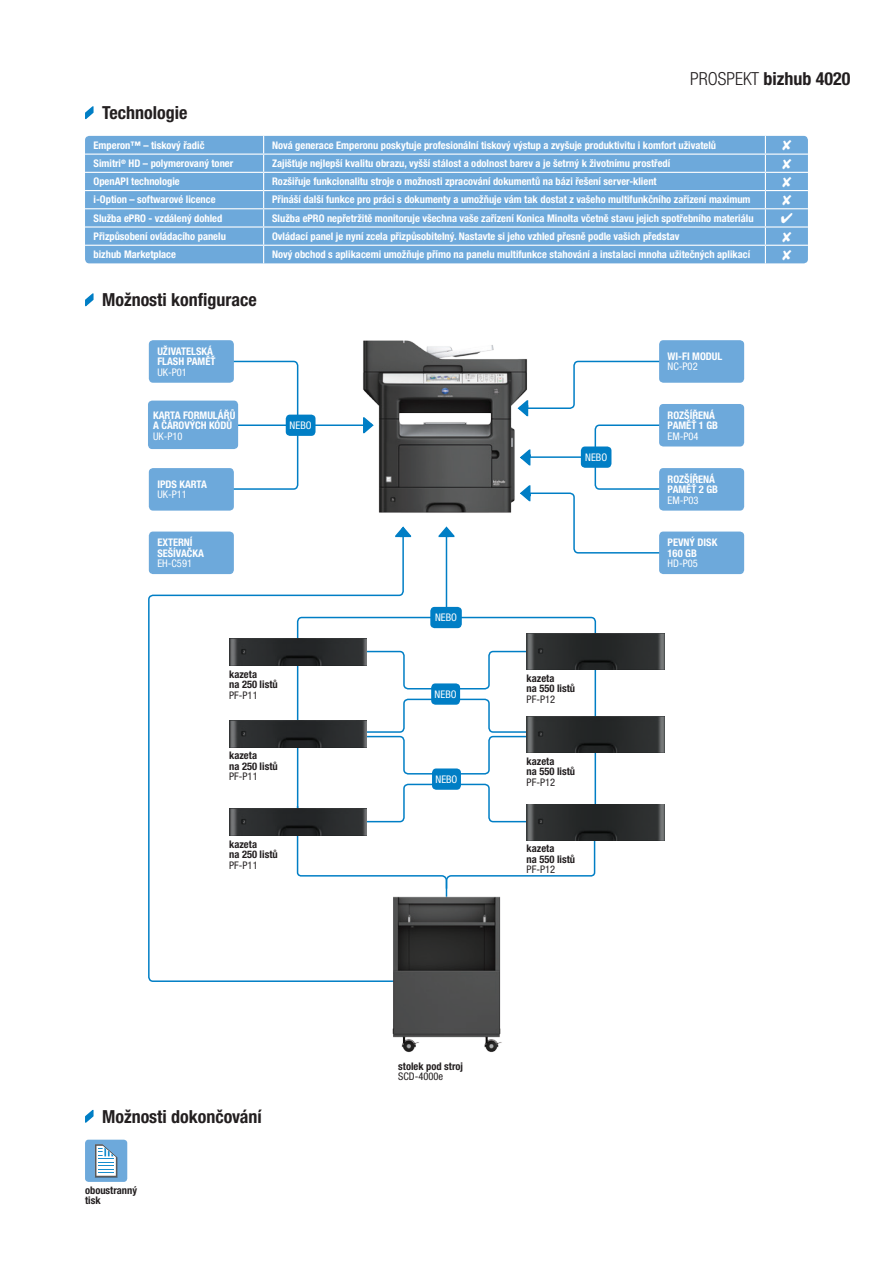
<style>
.page{position:relative;width:893px;height:1263px;background:#fff}
.page>*{position:absolute;margin:0;border:0;box-sizing:border-box;transform-origin:0 0}
.Bro_Inside_SUBHEAD_B{font:700 condensed 18px "Helvetica Neue LTW1 G";color:#231f20}
.Bro_Inside_RUBRIC_Bo{font:700 condensed 18px "Helvetica Neue LTW1 G";color:#231f20}
.Bro_Inside_TECHNOLOG{font:700 condensed 10.5px "Helvetica Neue LTW1 G";color:#fff}
.Bro_Inside_WORKFLOW{font:700 condensed 10.5px/10.5px "Helvetica Neue LTW1 G";color:#fff}
.Bro_Inside_ICON_SUBL{font:700 condensed 10.5px/10.5px "Helvetica Neue LTW1 G";color:#231f20}
.Bro_Inside_WORKFLOW-2{font:condensed 10.5px "Helvetica Neue LTW1 G";color:#fff}
.Bro_Inside_ICON_SUBL-2{font:condensed 10.5px "Helvetica Neue LTW1 G";color:#231f20}
.s1{font-weight:300}
.s2{font-weight:400}
</style>
<div class="page">
<svg style="left:85px;top:106px;width:9px;height:14px"></svg>
<svg style="left:85px;top:1109px;width:9px;height:14px"></svg>
<div style="left:85px;top:1140px;width:42px;height:42px;background:#6da9db;border-radius:4px"></div>
<svg style="left:95px;top:1177px;width:23px;height:1px"></svg>
<svg style="left:95px;top:1144px;width:23px;height:33px"></svg>
<svg style="left:85px;top:293px;width:9px;height:14px"></svg>
<svg style="left:553px;top:360px;width:108px;height:49px"></svg>
<svg style="left:183px;top:360px;width:116px;height:130px"></svg>
<div style="left:149px;top:531px;width:85px;height:43px;background:#bfd9ef;border-radius:4px"></div>
<hr style="left:228px;top:424px;width:141px;height:2px;background:#007ec5">
<hr style="left:446px;top:535px;width:1px;height:76px;background:#007ec5">
<div style="left:148px;top:401px;width:90px;height:48px;background:#6da9db;border-radius:4px"></div>
<div style="left:149px;top:468px;width:85px;height:43px;background:#6da9db;border-radius:4px"></div>
<div style="left:149px;top:340px;width:85px;height:43px;background:#6da9db;border-radius:4px"></div>
<div style="left:430px;top:607px;width:32px;height:21px;background:#007ec5;border-radius:4px"></div>
<div style="left:659px;top:404px;width:85px;height:42px;background:#6da9db;border-radius:4px"></div>
<div style="left:659px;top:468px;width:85px;height:43px;background:#6da9db;border-radius:4px"></div>
<div style="left:659px;top:531px;width:85px;height:43px;background:#6da9db;border-radius:4px"></div>
<div style="left:659px;top:340px;width:85px;height:43px;background:#6da9db;border-radius:4px"></div>
<div style="left:286px;top:415px;width:29px;height:21px;background:#007ec5;border-radius:4px"></div>
<svg style="left:148px;top:532px;width:256px;height:450px"></svg>
<svg style="left:296px;top:616px;width:301px;height:329px"></svg>
<img style="left:357px;top:872px;width:179px;height:181px">
<img style="left:339px;top:340px;width:214px;height:205px">
<img style="left:229px;top:639px;width:138px;height:27px">
<img style="left:229px;top:721px;width:138px;height:26px">
<img style="left:229px;top:809px;width:138px;height:27px">
<img style="left:527px;top:633px;width:137px;height:37px">
<img style="left:526px;top:716px;width:138px;height:37px">
<img style="left:527px;top:804px;width:137px;height:36px">
<svg style="left:362px;top:416px;width:14px;height:18px"></svg>
<svg style="left:518px;top:424px;width:200px;height:130px"></svg>
<div style="left:85px;top:136px;width:723px;height:127px;background:#6da9db;border-radius:4px"></div>
<hr style="left:85px;top:154px;width:179px;height:1px;background:#fff">
<hr style="left:264px;top:154px;width:501px;height:1px;background:#fff">
<hr style="left:765px;top:154px;width:43px;height:1px;background:#fff">
<hr style="left:85px;top:172px;width:179px;height:1px;background:#fff">
<hr style="left:264px;top:172px;width:501px;height:1px;background:#fff">
<hr style="left:765px;top:172px;width:43px;height:1px;background:#fff">
<hr style="left:85px;top:190px;width:179px;height:1px;background:#fff">
<hr style="left:264px;top:190px;width:501px;height:1px;background:#fff">
<hr style="left:765px;top:190px;width:43px;height:1px;background:#fff">
<hr style="left:85px;top:208px;width:179px;height:1px;background:#fff">
<hr style="left:264px;top:208px;width:501px;height:1px;background:#fff">
<hr style="left:765px;top:208px;width:43px;height:1px;background:#fff">
<hr style="left:85px;top:226px;width:179px;height:2px;background:#fff">
<hr style="left:264px;top:226px;width:501px;height:2px;background:#fff">
<hr style="left:765px;top:226px;width:43px;height:2px;background:#fff">
<hr style="left:85px;top:245px;width:179px;height:1px;background:#fff">
<hr style="left:264px;top:245px;width:501px;height:1px;background:#fff">
<hr style="left:765px;top:245px;width:43px;height:1px;background:#fff">
<svg style="left:263px;top:136px;width:1px;height:127px"></svg>
<svg style="left:765px;top:136px;width:1px;height:127px"></svg>
<p class="Bro_Inside_SUBHEAD_B" style="left:102px;top:102px;width:87px">Technologie</p>
<p class="Bro_Inside_RUBRIC_Bo" style="left:690px;top:68px;width:162px"><span class="s1">PROSPEKT</span> bizhub 4020</p>
<p class="Bro_Inside_TECHNOLOG" style="left:94px;top:139px;width:112px">Emperon™ – tiskový řadič</p>
<p class="Bro_Inside_TECHNOLOG" style="left:272px;top:139px;width:445px">Nová generace Emperonu poskytuje profesionální tiskový výstup a zvyšuje produktivitu i komfort uživatelů</p>
<p class="Bro_Inside_TECHNOLOG" style="left:94px;top:157px;width:141px">Simitri<sup>®</sup> HD – polymerovaný toner</p>
<p class="Bro_Inside_TECHNOLOG" style="left:272px;top:157px;width:400px">Zajišťuje nejlepší kvalitu obrazu, vyšší stálost a odolnost barev a je šetrný k životnímu prostředí</p>
<p class="Bro_Inside_TECHNOLOG" style="left:94px;top:175px;width:88px">OpenAPI technologie</p>
<p class="Bro_Inside_TECHNOLOG" style="left:272px;top:175px;width:386px">Rozšiřuje funkcionalitu stroje o možnosti zpracování dokumentů na bázi řešení server-klient</p>
<p class="Bro_Inside_TECHNOLOG" style="left:94px;top:193px;width:124px">i-Option – softwarové licence</p>
<p class="Bro_Inside_TECHNOLOG" style="left:272px;top:193px;width:480px">Přináší další funkce pro práci s dokumenty a umožňuje vám tak dostat z vašeho multifunkčního zařízení maximum</p>
<p class="Bro_Inside_TECHNOLOG" style="left:94px;top:212px;width:130px">Služba ePRO - vzdálený dohled</p>
<p class="Bro_Inside_TECHNOLOG" style="left:272px;top:212px;width:483px">Služba ePRO nepřetržitě monitoruje všechna vaše zařízení Konica Minolta včetně stavu jejich spotřebního materiálu</p>
<p class="Bro_Inside_TECHNOLOG" style="left:94px;top:230px;width:134px">Přizpůsobení ovládacího panelu</p>
<p class="Bro_Inside_TECHNOLOG" style="left:272px;top:230px;width:409px">Ovládací panel je nyní zcela přizpůsobitelný. Nastavte si jeho vzhled přesně podle vašich představ</p>
<p class="Bro_Inside_TECHNOLOG" style="left:94px;top:248px;width:84px">bizhub Marketplace</p>
<p class="Bro_Inside_TECHNOLOG" style="left:272px;top:248px;width:480px">Nový obchod s aplikacemi umožňuje přímo na panelu multifunkce stahování a instalaci mnoha užitečných aplikací</p>
<p class="Bro_Inside_SUBHEAD_B" style="left:102px;top:289px;width:156px">Možnosti konfigurace</p>
<p class="Bro_Inside_WORKFLOW" style="left:157px;top:346px;width:60px">UŽIVATELSKÁ<br>FLASH PAMĚŤ</p>
<p class="Bro_Inside_WORKFLOW-2" style="left:157px;top:366px;width:31px">UK-P01</p>
<p class="Bro_Inside_WORKFLOW" style="left:153px;top:410px;width:84px">KARTA FORMULÁŘŮ<br>A ČÁROVÝCH KÓDŮ</p>
<p class="Bro_Inside_WORKFLOW-2" style="left:153px;top:430px;width:31px">UK-P10</p>
<p class="Bro_Inside_WORKFLOW" style="left:157px;top:479px;width:51px">IPDS KARTA</p>
<p class="Bro_Inside_WORKFLOW-2" style="left:157px;top:488px;width:31px">UK-P11</p>
<p class="Bro_Inside_WORKFLOW" style="left:157px;top:537px;width:37px">EXTERNÍ</p>
<p class="Bro_Inside_WORKFLOW" style="left:157px;top:548px;width:48px">SEŠÍVAČKA</p>
<p class="Bro_Inside_WORKFLOW-2" style="left:157px;top:557px;width:36px">EH-C591</p>
<p class="Bro_Inside_WORKFLOW-2" style="left:290px;top:419px;width:23px">NEBO</p>
<p class="Bro_Inside_ICON_SUBL" style="left:229px;top:669px;width:30px">kazeta</p>
<p class="Bro_Inside_ICON_SUBL" style="left:229px;top:679px;width:50px">na 250 listů</p>
<p class="Bro_Inside_ICON_SUBL-2" style="left:229px;top:689px;width:30px">PF-P11</p>
<p class="Bro_Inside_ICON_SUBL" style="left:229px;top:750px;width:30px">kazeta</p>
<p class="Bro_Inside_ICON_SUBL" style="left:229px;top:761px;width:50px">na 250 listů</p>
<p class="Bro_Inside_ICON_SUBL-2" style="left:229px;top:770px;width:30px">PF-P11</p>
<p class="Bro_Inside_ICON_SUBL" style="left:229px;top:839px;width:30px">kazeta</p>
<p class="Bro_Inside_ICON_SUBL" style="left:229px;top:849px;width:50px">na 250 listů</p>
<p class="Bro_Inside_ICON_SUBL-2" style="left:229px;top:859px;width:30px">PF-P11</p>
<p class="Bro_Inside_SUBHEAD_B" style="left:102px;top:1105px;width:161px">Možnosti dokončování</p>
<p class="Bro_Inside_ICON_SUBL" style="left:85px;top:1185px;width:54px">oboustranný tisk</p>
<p class="Bro_Inside_WORKFLOW-2" style="left:435px;top:611px;width:23px">NEBO</p>
<p class="Bro_Inside_WORKFLOW-2" style="left:435px;top:688px;width:23px">NEBO</p>
<p class="Bro_Inside_WORKFLOW-2" style="left:435px;top:773px;width:23px">NEBO</p>
<p class="Bro_Inside_WORKFLOW-2" style="left:585px;top:451px;width:23px">NEBO</p>
<p class="Bro_Inside_ICON_SUBL" style="left:527px;top:673px;width:30px">kazeta</p>
<p class="Bro_Inside_ICON_SUBL" style="left:527px;top:683px;width:50px">na 550 listů</p>
<p class="Bro_Inside_ICON_SUBL-2" style="left:527px;top:693px;width:30px">PF-P12</p>
<p class="Bro_Inside_ICON_SUBL" style="left:527px;top:756px;width:30px">kazeta</p>
<p class="Bro_Inside_ICON_SUBL" style="left:527px;top:766px;width:50px">na 550 listů</p>
<p class="Bro_Inside_ICON_SUBL-2" style="left:527px;top:776px;width:30px">PF-P12</p>
<p class="Bro_Inside_ICON_SUBL" style="left:527px;top:843px;width:30px">kazeta</p>
<p class="Bro_Inside_ICON_SUBL" style="left:527px;top:854px;width:50px">na 550 listů</p>
<p class="Bro_Inside_ICON_SUBL-2" style="left:527px;top:863px;width:30px">PF-P12</p>
<p class="Bro_Inside_WORKFLOW" style="left:668px;top:351px;width:56px">WI-FI MODUL</p>
<p class="Bro_Inside_WORKFLOW-2" style="left:668px;top:361px;width:32px">NC-P02</p>
<p class="Bro_Inside_WORKFLOW" style="left:668px;top:410px;width:49px">ROZŠÍŘENÁ</p>
<p class="Bro_Inside_WORKFLOW" style="left:668px;top:420px;width:52px">PAMĚŤ 1 GB</p>
<p class="Bro_Inside_WORKFLOW-2" style="left:668px;top:430px;width:33px">EM-P04</p>
<p class="Bro_Inside_WORKFLOW" style="left:668px;top:474px;width:49px">ROZŠÍŘENÁ</p>
<p class="Bro_Inside_WORKFLOW" style="left:668px;top:484px;width:52px">PAMĚŤ 2 GB<br><span class="s2">EM-P03</span></p>
<p class="Bro_Inside_WORKFLOW" style="left:668px;top:537px;width:51px">PEVNÝ DISK</p>
<p class="Bro_Inside_WORKFLOW" style="left:668px;top:548px;width:31px">160 GB</p>
<p class="Bro_Inside_WORKFLOW-2" style="left:668px;top:557px;width:32px">HD-P05</p>
<p class="Bro_Inside_ICON_SUBL" style="left:398px;top:1061px;width:66px">stolek pod stroj</p>
<p class="Bro_Inside_ICON_SUBL-2" style="left:398px;top:1070px;width:47px">SCD-4000e</p>
</div>
